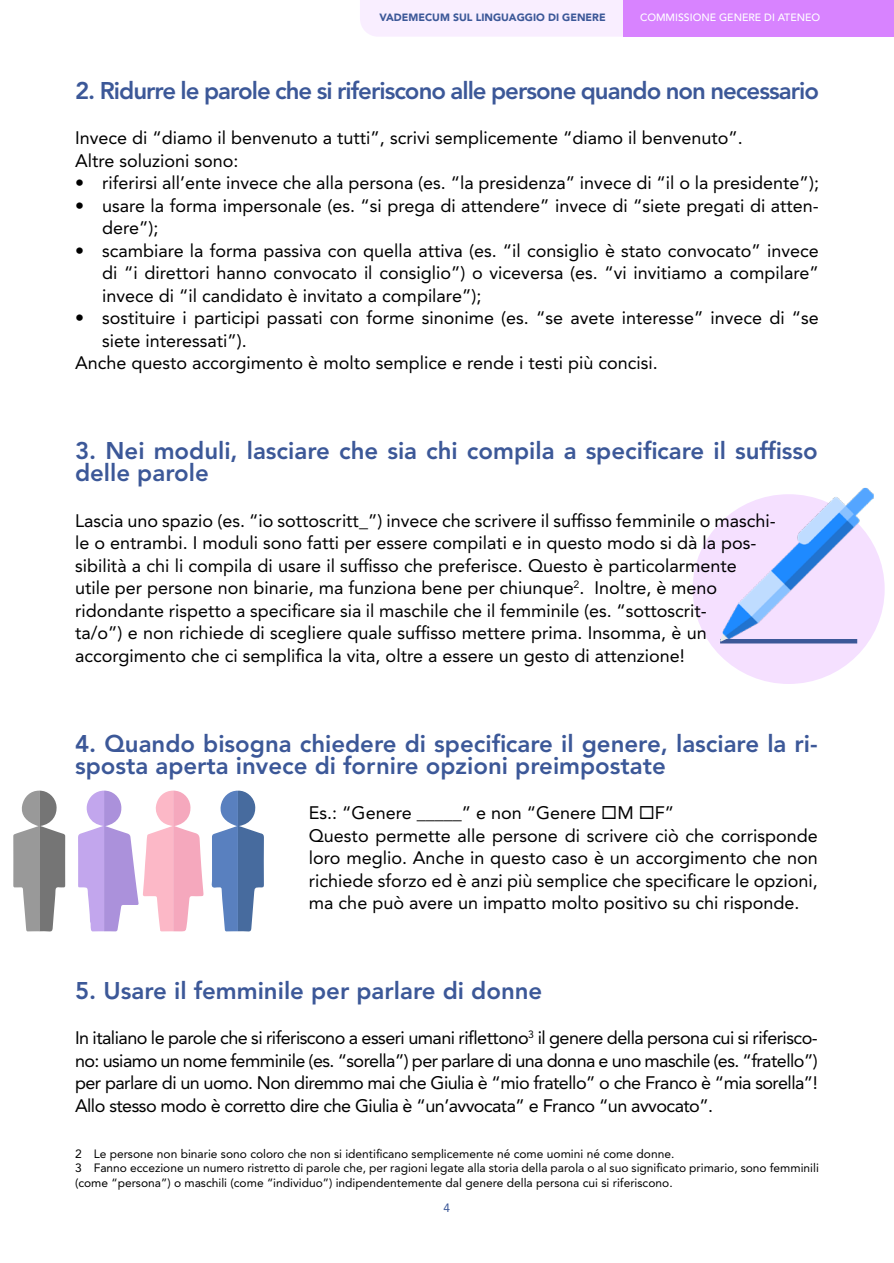
<style>
.page{position:relative;width:894px;height:1263px;background:#fff}
.page>*{position:absolute;margin:0;border:0;box-sizing:border-box;transform-origin:0 0}
.t1{font:800 24px/22.5px "Avenir LT Std";color:#3c5898}
.t2{font:800 24px "Avenir LT Std";letter-spacing:-.04em;color:#3c5898}
.t3{font:18px/22.5px "Avenir LT Std";color:#000}
.t4{font:12px/14.4px "Avenir LT Std";color:#000}
.t5{font:12px "Avenir LT Std";color:#3c5898}
.t6{font:900 10.5px "Avenir LT Std";color:#3c5898}
.t7{font:500 10.5px "Avenir LT Std";color:#fff}
</style>
<div class="page">
<div style="left:360px;top:0;width:262px;height:37px;background:#f9eeff"></div>
<div style="left:622px;top:0;width:272px;height:37px;background:#d883ff"></div>
<div style="left:692px;top:494px;width:192px;height:190px;background:#f5e0ff;border-radius:50%"></div>
<div style="left:720px;top:639px;width:137px;height:5px;background:#3c5898"></div>
<svg style="left:720px;top:637px;width:6px;height:5px"></svg>
<svg style="left:78px;top:790px;width:126px;height:141px"></svg>
<svg style="left:13px;top:790px;width:52px;height:142px"></svg>
<svg style="left:211px;top:790px;width:53px;height:142px"></svg>
<img style="left:722px;top:488px;width:151px;height:151px">
<p class="t6" style="left:379px;top:11px;width:228px">VADEMECUM SUL LINGUAGGIO DI GENERE</p>
<p class="t7" style="left:640px;top:12px;width:182px">COMMISSIONE GENERE DI ATENEO</p>
<h1 class="t2" style="left:75px;top:76px;width:745px">2. Ridurre le parole che si riferiscono alle persone quando non necessario</h1>
<p class="t3" style="left:75px;top:127px;width:669px">Invece di “diamo il benvenuto a tutti”, scrivi semplicemente “diamo il benvenuto”.<br>Altre soluzioni sono:</p>
<p class="t3" style="left:75px;top:172px;width:745px">• riferirsi all’ente invece che alla persona (es. “la presidenza” invece di “il o la presidente”);</p>
<p class="t3" style="left:102px;top:194px;width:718px;text-indent:-27px">• usare la forma impersonale (es. “si prega di attendere” invece di “siete pregati di atten&shy;dere”);</p>
<p class="t3" style="left:102px;top:239px;width:718px;text-align:justify;text-indent:-27px">• scambiare la forma passiva con quella attiva (es. “il consiglio è stato convocato” invece di “i direttori hanno convocato il consiglio”) o viceversa (es. “vi invitiamo a compilare” invece di “il candidato è invitato a compilare”);</p>
<p class="t3" style="left:75px;top:307px;width:745px">• sostituire i participi passati con forme sinonime (es. “se avete interesse” invece di “se</p>
<p class="t3" style="left:102px;top:329px;width:146px">siete interessati”).</p>
<p class="t3" style="left:75px;top:352px;width:584px">Anche questo accorgimento è molto semplice e rende i testi più concisi.</p>
<h1 class="t1" style="left:75px;top:439px;width:744px">3. Nei moduli, lasciare che sia chi compila a specificare il suffisso delle parole</h1>
<p class="t3" style="left:75px;top:509px;width:702px">Lascia uno spazio (es. “io sottoscritt_”) invece che scrivere il suffisso femminile o maschi&shy;le o entrambi. I moduli sono fatti per essere compilati e in questo modo si dà la pos&shy;sibilità a chi li compila di usare il suffisso che preferisce. Questo è particolarmente utile per persone non binarie, ma funziona bene per chiunque<sup>2</sup>. Inoltre, è meno ridondante rispetto a specificare sia il maschile che il femminile (es. “sottoscrit-<br>ta/o”) e non richiede di scegliere quale suffisso mettere prima. Insomma, è un accorgimento che ci semplifica la vita, oltre a essere un gesto di attenzione!</p>
<h1 class="t1" style="left:75px;top:732px;width:744px">4. Quando bisogna chiedere di specificare il genere, lasciare la ri&shy;sposta aperta invece di fornire opzioni preimpostate</h1>
<p class="t3" style="left:309px;top:802px;width:510px">Es.: “Genere _____” e non “Genere ◻M ◻F”<br>Questo permette alle persone di scrivere ciò che corrisponde loro meglio. Anche in questo caso è un accorgimento che non richiede sforzo ed è anzi più semplice che specificare le opzioni, ma che può avere un impatto molto positivo su chi risponde.</p>
<h1 class="t1" style="left:75px;top:979px;width:469px">5. Usare il femminile per parlare di donne</h1>
<p class="t3" style="left:75px;top:1027px;width:744px;text-align:justify">In italiano le parole che si riferiscono a esseri umani riflettono<sup>3</sup> il genere della persona cui si riferisco&shy;no: usiamo un nome femminile (es. “sorella”) per parlare di una donna e uno maschile (es. “fratello”) per parlare di un uomo. Non diremmo mai che Giulia è “mio fratello” o che Franco è “mia sorella”!<br>Allo stesso modo è corretto dire che Giulia è “un’avvocata” e Franco “un avvocato”.</p>
<p class="t4" style="left:75px;top:1147px;width:745px">2 Le persone non binarie sono coloro che non si identificano semplicemente né come uomini né come donne.<br>3 Fanno eccezione un numero ristretto di parole che, per ragioni legate alla storia della parola o al suo significato primario, sono femminili (come “persona”) o maschili (come “individuo”) indipendentemente dal genere della persona cui si riferiscono.</p>
<p class="t5" style="left:443px;top:1201px;width:8px">4</p>
</div>
